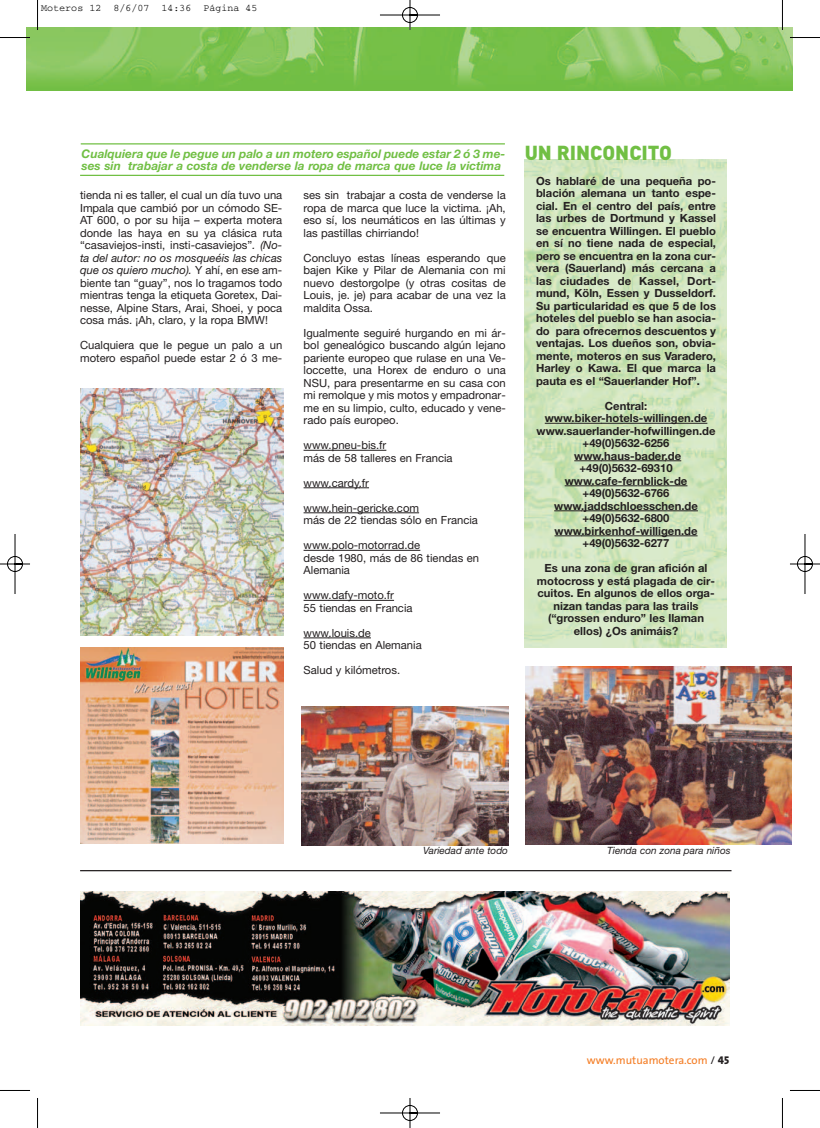
<style>
.page{position:relative;width:820px;height:1128px;background:#fff}
.page>*{position:absolute;margin:0;border:0;box-sizing:border-box;transform-origin:0 0}
.t1{font:italic 700 11.88px/12.5px "Helvetica Neue";color:#71bf44}
.t2{font:11.25px/12.5px "Helvetica Neue";color:#231f20}
.t3{font:700 11.25px/12.5px "Helvetica Neue";color:#231f20;text-align:center}
.t4{font:11.25px "The Sans";color:#f47b21}
.t5{font:italic 10px "Helvetica Neue";color:#231f20}
.t6{font:10px "Courier";color:#000}
.s1{font-family:"DIN";font-weight:900;font-style:normal;font-size:20px}
.s2{font-style:italic}
.s3{color:#231f20}
.s4{font-family:"The Sans Extra Bold Caps";color:#231f20}
</style>
<div class="page">
<img style="left:0;top:0;width:819px;height:1127px">
<p class="t6" style="left:41px;top:5px;width:218px">Moteros 12 8/6/07 14:36 Página 45</p>
<p class="t1" style="left:82px;top:147px;width:591px">Cualquiera que le pegue un palo a un motero español puede estar 2 ó 3 me- <span class="s1">UN RINCONCITO </span>ses sin trabajar a costa de venderse la ropa de marca que luce la victima</p>
<p class="t2" style="left:80px;top:188px;width:203px;text-align:justify">tienda ni es taller, el cual un día tuvo una Impala que cambió por un cómodo SE-AT 600, o por su hija – experta motera donde las haya en su ya clásica ruta “casaviejos-insti, insti-casaviejos”<span class="s2">. (No&shy;ta del autor: no os mosqueéis las chicas que os quiero mucho).</span> Y ahí, en ese am&shy;biente tan “guay”, nos lo tragamos todo mientras tenga la etiqueta Goretex, Dai&shy;nesse, Alpine Stars, Arai, Shoei, y poca cosa más. ¡Ah, claro, y la ropa BMW!</p>
<p class="t2" style="left:80px;top:338px;width:203px">Cualquiera que le pegue un palo a un motero español puede estar 2 ó 3 me-</p>
<p class="t2" style="left:303px;top:188px;width:203px;text-align:justify">ses sin trabajar a costa de venderse la ropa de marca que luce la victima. ¡Ah, eso sí, los neumáticos en las últimas y las pastillas chirriando!</p>
<p class="t2" style="left:303px;top:251px;width:203px;text-align:justify">Concluyo estas líneas esperando que bajen Kike y Pilar de Alemania con mi nuevo destorgolpe (y otras cositas de Louis, je. je) para acabar de una vez la maldita Ossa.</p>
<p class="t2" style="left:303px;top:326px;width:203px;text-align:justify">Igualmente seguiré hurgando en mi ár&shy;bol genealógico buscando algún lejano pariente europeo que rulase en una Ve&shy;loccette, una Horex de enduro o una NSU, para presentarme en su casa con mi remolque y mis motos y empadronar&shy;me en su limpio, culto, educado y vene&shy;rado país europeo.</p>
<p class="t2" style="left:303px;top:438px;width:150px">www.pneu-bis.fr<br>más de 58 talleres en Francia</p>
<p class="t2" style="left:303px;top:476px;width:67px">www.cardy.fr</p>
<p class="t2" style="left:303px;top:501px;width:176px">www.hein-gericke.com<br>más de 22 tiendas sólo en Francia</p>
<p class="t2" style="left:303px;top:538px;width:177px">www.polo-motorrad.de<br>desde 1980, más de 86 tiendas en<br>Alemania</p>
<p class="t2" style="left:303px;top:588px;width:110px">www.dafy-moto.fr<br>55 tiendas en Francia</p>
<p class="t2" style="left:303px;top:626px;width:120px">www.louis.de<br>50 tiendas en Alemania</p>
<p class="t2" style="left:303px;top:663px;width:98px">Salud y kilómetros.</p>
<p class="t3" style="left:535px;top:174px;width:181px;text-align:justify">Os hablaré de una pequeña po&shy;blación alemana un tanto espe&shy;cial. En el centro del país, entre las urbes de Dortmund y Kassel se encuentra Willingen. El pueblo en sí no tiene nada de especial, pero se encuentra en la zona cur&shy;vera (Sauerland) más cercana a las ciudades de Kassel, Dort&shy;mund, Köln, Essen y Dusseldorf.<br>Su particularidad es que 5 de los hoteles del pueblo se han asocia&shy;do para ofrecernos descuentos y ventajas. Los dueños son, obvia&shy;mente, moteros en sus Varadero, Harley o Kawa. El que marca la pauta es el “Sauerlander Hof”.</p>
<p class="t3" style="left:536px;top:399px;width:180px">Central: www.biker-hotels-willingen.de www.sauerlander-hofwillingen.de +49(0)5632-6256 www.haus-bader.de +49(0)5632-69310 www.cafe-fernblick-de +49(0)5632-6766 www.jaddschloesschen.de +49(0)5632-6800 www.birkenhof-willigen.de +49(0)5632-6277</p>
<p class="t3" style="left:536px;top:561px;width:179px">Es una zona de gran afición al motocross y está plagada de cir&shy;cuitos. En algunos de ellos orga&shy;nizan tandas para las trails (“grossen enduro” les llaman ellos) ¿Os animáis?</p>
<p class="t5" style="left:423px;top:844px;width:86px">Variedad ante todo</p>
<p class="t5" style="left:606px;top:844px;width:125px">Tienda con zona para niños</p>
<p class="t4" style="left:586px;top:1055px;width:144px">www.mutuamotera.com <span class="s3">/</span> <span class="s4">45</span></p>
</div>
